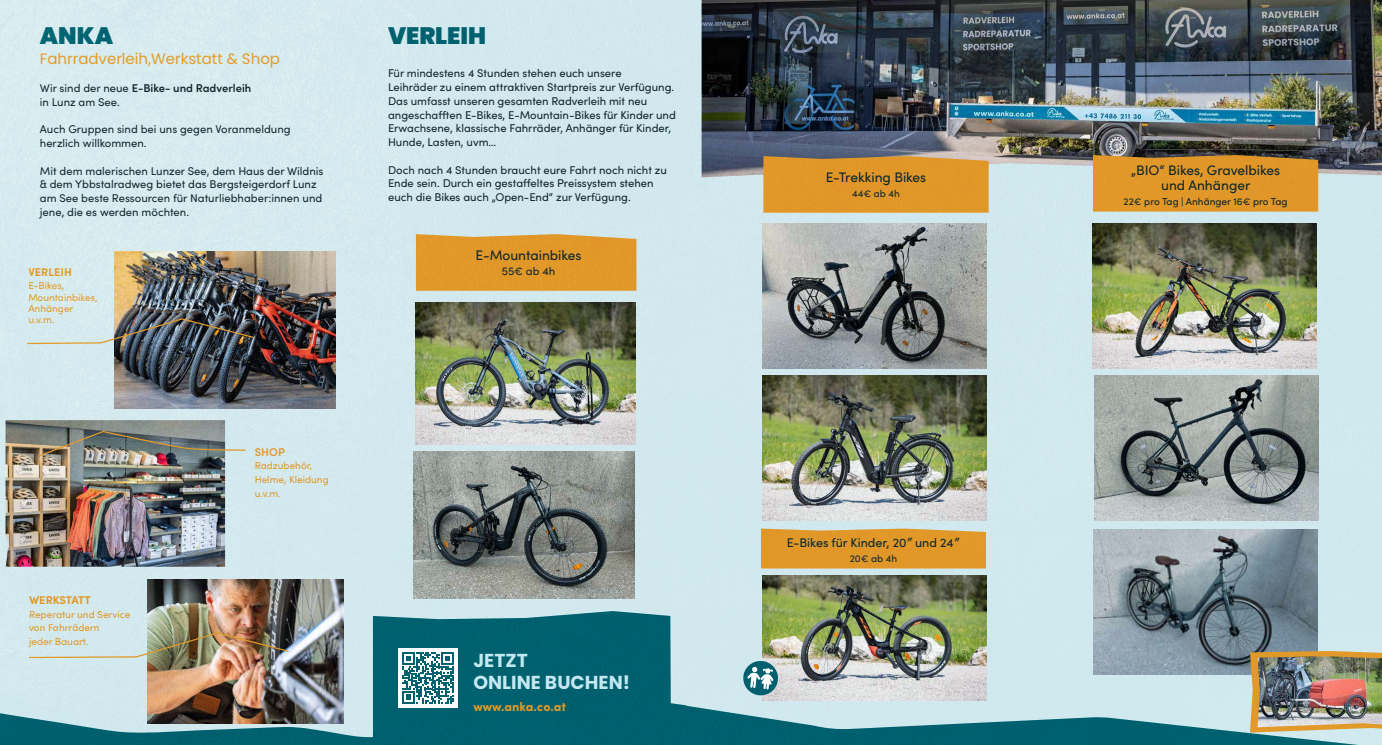
<style>
.page{position:relative;width:1382px;height:745px;background:#fff}
.page>*{position:absolute;margin:0;border:0;box-sizing:border-box;transform-origin:0 0}
.t1{font:900 23.75px "Poppins";color:#006371}
.t2{font:700 18.75px/22.5px "Poppins";color:#cae8f0}
.t3{font:15px "Poppins";color:#e49b2a}
.t4{font:13.75px/15px "Sofia Pro";color:#15282e;text-align:center}
.t5{font:12.5px "Sofia Pro";color:#15282e}
.t6{font:900 12.5px "Sofia Pro";color:#e29b29}
.t7{font:11.25px/13.8px "Sofia Pro";color:#15282e}
.t8{font:700 11.25px "Sofia Pro";color:#e49b2a}
.t9{font:600 11.25px "Sofia Pro";color:#e49b2a}
.t10{font:10px/13.8px "Sofia Pro";color:#e49b2a}
.t11{font:10px "Sofia Pro";color:#15282e}
.s1{font-weight:600}
.s2{font-family:"Helvetica Neue"}
</style>
<div class="page">
<img style="left:0;top:0;width:1382px;height:744px">
<h1 class="t1" style="left:40px;top:22px;width:75px">ANKA</h1>
<h3 class="t3" style="left:40px;top:50px;width:242px">Fahrradverleih,Werkstatt &amp; Shop</h3>
<p class="t7" style="left:40px;top:80px;width:213px">Wir sind der neue <span class="s1">E-Bike- und Radverleih </span>in Lunz am See.</p>
<p class="t7" style="left:40px;top:122px;width:252px">Auch Gruppen sind bei uns gegen Voranmeldung herzlich willkommen.</p>
<p class="t7" style="left:40px;top:163px;width:285px">Mit dem malerischen Lunzer See, dem Haus der Wildnis &amp; dem Ybbstalradweg bietet das Bergsteigerdorf Lunz am See beste Ressourcen für Naturliebhaber:innen und jene, die es werden möchten.</p>
<p class="t8" style="left:28px;top:263px;width:45px">VERLEIH</p>
<p class="t10" style="left:28px;top:279px;width:71px;line-height:11.2px">E-Bikes,<br>Mountainbikes,<br>Anhänger u.v.m.</p>
<p class="t8" style="left:29px;top:591px;width:63px">WERKSTATT</p>
<p class="t10" style="left:29px;top:606px;width:103px">Reperatur und Service von Fahrrädern<br>jeder Bauart.</p>
<p class="t9" style="left:255px;top:443px;width:32px">SHOP</p>
<p class="t10" style="left:255px;top:458px;width:76px">Radzubehör,<br>Helme, Kleidung u.v.m.</p>
<h1 class="t1" style="left:388px;top:22px;width:100px">VERLEIH</h1>
<p class="t7" style="left:388px;top:66px;width:289px">Für mindestens 4 Stunden stehen euch unsere<br>Leihräder zu einem attraktiven Startpreis zur Verfügung.<br>Das umfasst unseren gesamten Radverleih mit neu angeschafften E-Bikes, E-Mountain-Bikes für Kinder und Erwachsene, klassische Fahrräder, Anhänger für Kinder, Hunde, Lasten, uvm…</p>
<p class="t7" style="left:388px;top:162px;width:280px">Doch nach 4 Stunden braucht eure Fahrt noch nicht zu<br>Ende sein. Durch ein gestaffeltes Preissystem stehen euch die Bikes auch „Open-End“ zur Verfügung.</p>
<p class="t4" style="left:476px;top:247px;width:108px">E-Mountainbikes</p>
<p class="t7" style="left:502px;top:264px;width:55px">55€ ab 4h</p>
<h2 class="t2" style="left:473px;top:648px;width:158px">JETZT<br>ONLINE BUCHEN!</h2>
<p class="t6" style="left:473px;top:696px;width:94px">www.anka.co.at</p>
<p class="t4" style="left:826px;top:169px;width:102px">E-Trekking Bikes</p>
<p class="t11" style="left:852px;top:186px;width:49px">44€ ab 4h</p>
<p class="t5" style="left:787px;top:533px;width:175px">E-Bikes für Kinder, 20<span class="s2">″</span> und 24<span class="s2">″</span></p>
<p class="t11" style="left:850px;top:551px;width:49px">20€ ab 4h</p>
<p class="t4" style="left:1131px;top:161px;width:151px">„BIO“ Bikes, Gravelbikes und Anhänger</p>
<p class="t11" style="left:1123px;top:194px;width:166px">22€ pro Tag | Anhänger 16€ pro Tag</p>
</div>
